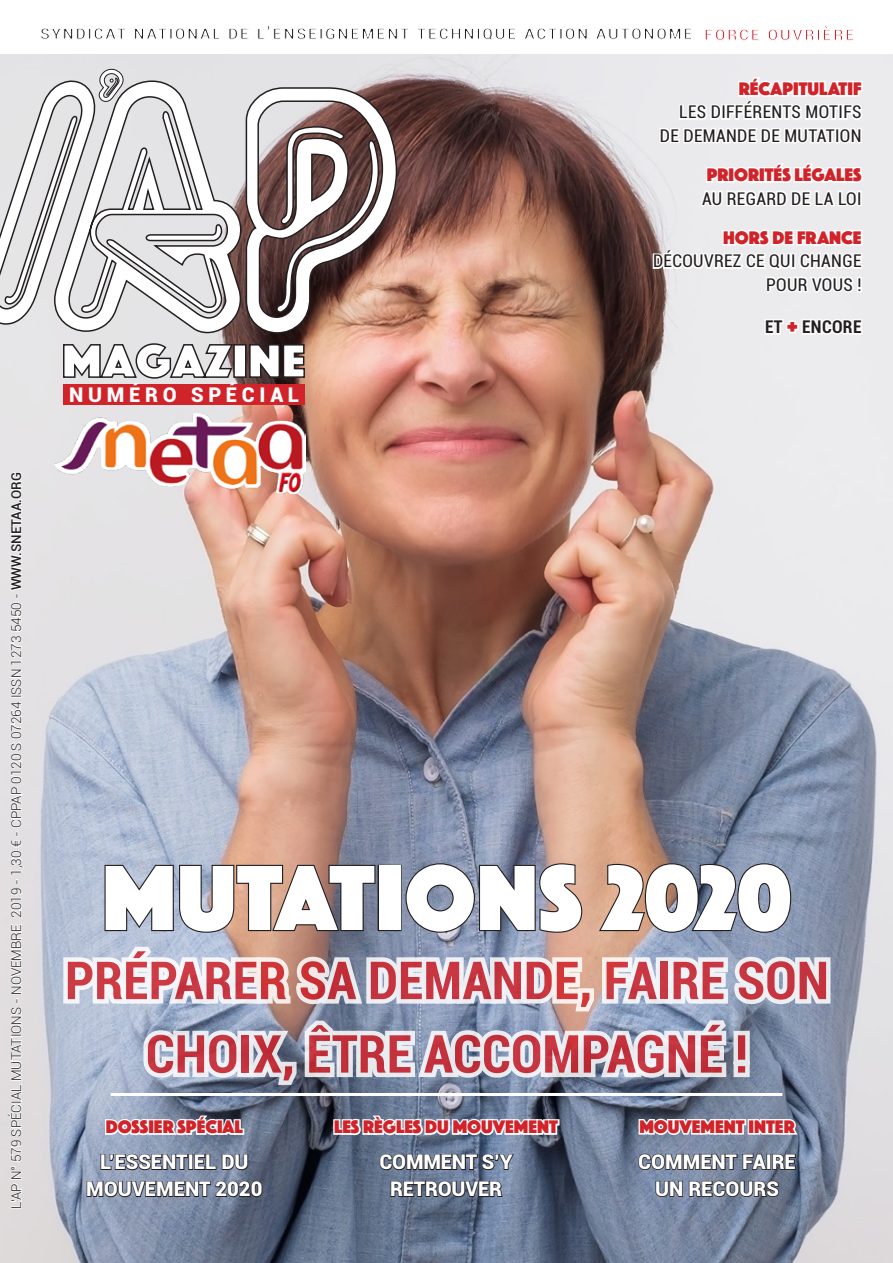
<style>
.page{position:relative;width:893px;height:1263px;background:#fff}
.page>*{position:absolute;margin:0;border:0;box-sizing:border-box;transform-origin:0 0}
.t1{font:96px "Phosphate Solid";letter-spacing:.01em;color:#fff}
.t2{font:700 condensed 52.5px/73.5px "Roboto";color:#d1232a;text-align:center}
.t3{font:900 20.25px/27px "Roboto";color:#fff;text-align:center}
.t4{font:900 20.25px "Roboto";letter-spacing:.23em;color:#fff}
.t5{font:18.9px "Phosphate Solid";color:#d1232a}
.t6{font:condensed 17.55px/23.4px "Roboto";letter-spacing:.02em;color:#231f20;text-align:right}
.t7{font:700 condensed 17.55px "Roboto";letter-spacing:.02em;color:#231f20}
.t8{font:300 13.5px "Roboto";color:#231f20}
.s1{font-weight:500}
.s2{font-family:"Phosphate Solid";font-weight:400;font-stretch:normal;font-size:22.95px;color:#d1232a}
</style>
<div class="page">
<img style="left:0;top:54px;width:893px;height:1209px">
<svg style="left:100px;top:1153px;width:149px;height:18px;background:#5b6171"></svg>
<svg style="left:86px;top:1178px;width:177px;height:31px;background:#687184"></svg>
<svg style="left:104px;top:1114px;width:142px;height:23px"></svg>
<svg style="left:658px;top:76px;width:207px;height:133px"></svg>
<svg style="left:651px;top:227px;width:213px;height:115px"></svg>
<svg style="left:379px;top:1151px;width:136px;height:58px;background:#586479"></svg>
<svg style="left:332px;top:1114px;width:229px;height:24px"></svg>
<svg style="left:637px;top:1116px;width:163px;height:22px"></svg>
<svg style="left:637px;top:1149px;width:160px;height:25px;background:#5e6678"></svg>
<svg style="left:655px;top:1180px;width:125px;height:18px;background:#535968"></svg>
<hr style="left:111px;top:1093px;width:671px;height:3px;background:#fff">
<div style="left:64px;top:384px;width:241px;height:21px;background:#d1232a"></div>
<img style="left:54px;top:413px;width:251px;height:81px">
<svg style="left:7px;top:471px;width:17px;height:738px"></svg>
<svg style="left:40px;top:26px;width:652px;height:14px"></svg>
<svg style="left:705px;top:26px;width:148px;height:15px"></svg>
<svg style="left:0;top:69px;width:124px;height:257px"></svg>
<svg style="left:53px;top:80px;width:345px;height:254px"></svg>
<svg style="left:62px;top:342px;width:244px;height:37px"></svg>
<svg style="left:59px;top:862px;width:776px;height:227px;background:#b0b1bc"></svg>
<p class="t8" style="left:7px;top:1209px;width:739px;rotate:-90deg">L’AP N° 579 SPÉCIAL MUTATIONS - NOVEMBRE 2019 - 1,30 € - CPPAP 0120 S 07264 ISSN 1273 5450 - <span class="s1">WWW.SNETAA.ORG</span></p>
<p class="t5" style="left:739px;top:75px;width:124px">RÉCAPITULATIF</p>
<p class="t6" style="left:660px;top:100px;width:203px">LES DIFFÉRENTS MOTIFS<br>DE DEMANDE DE MUTATION</p>
<p class="t5" style="left:707px;top:161px;width:156px">PRIORITÉS LÉGALES</p>
<p class="t6" style="left:702px;top:186px;width:161px">AU REGARD DE LA LOI</p>
<p class="t5" style="left:723px;top:224px;width:140px">HORS DE FRANCE</p>
<p class="t6" style="left:653px;top:249px;width:210px">DÉCOUVREZ CE QUI CHANGE<br>POUR VOUS !</p>
<p class="t4" style="left:69px;top:380px;width:231px">NUMÉRO SPÉCIAL</p>
<p class="t7" style="left:765px;top:315px;width:98px">ET <span class="s2">+</span> ENCORE</p>
<h1 class="t1" style="left:102px;top:830px;width:691px">MUTATIONS 2020</h1>
<h2 class="t2" style="left:65px;top:942px;width:765px">PRÉPARER SA DEMANDE, FAIRE SON<br>CHOIX, ÊTRE ACCOMPAGNÉ !</h2>
<p class="t5" style="left:106px;top:1113px;width:138px">DOSSIER SPÉCIAL</p>
<p class="t3" style="left:86px;top:1148px;width:178px">L’ESSENTIEL DU<br>MOUVEMENT 2020</p>
<p class="t5" style="left:334px;top:1113px;width:225px">LES RÈGLES DU MOUVEMENT</p>
<p class="t5" style="left:639px;top:1113px;width:157px">MOUVEMENT INTER</p>
<p class="t3" style="left:638px;top:1147px;width:159px">COMMENT FAIRE<br>UN RECOURS</p>
<p class="t3" style="left:379px;top:1148px;width:135px">COMMENT S’Y<br>RETROUVER</p>
</div>
